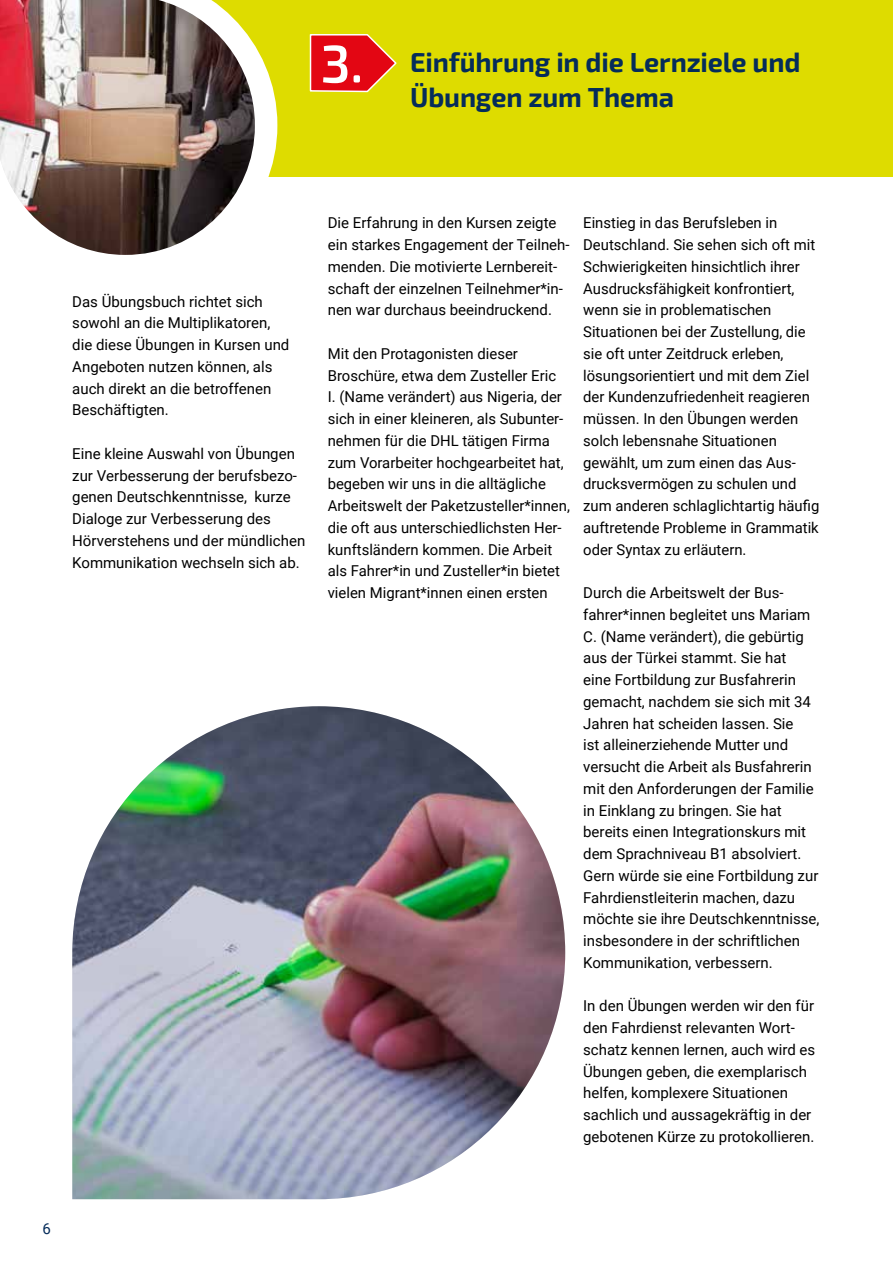
<style>
.page{position:relative;width:893px;height:1263px;background:#fff}
.page>*{position:absolute;margin:0;border:0;box-sizing:border-box;transform-origin:0 0}
.t1{font:52.95px "Exo 2";color:#fff}
.t2{font:700 27px/34.5px "Exo 2";letter-spacing:-.005em;color:#052c5a}
.t3{font:15px/21.8px "Roboto";color:#000}
.t4{font:15px "Roboto";color:#052c5a}
</style>
<div class="page">
<img style="left:72px;top:706px;width:493px;height:493px">
<div style="left:0;top:0;width:893px;height:177px;background:#dedc00"></div>
<svg style="left:255px;top:46px;width:23px;height:131px"></svg>
<img style="left:0;top:0;width:255px;height:255px">
<svg style="left:0;top:172px;width:60px;height:83px"></svg>
<svg style="left:0;top:192px;width:58px;height:63px"></svg>
<svg style="left:309px;top:34px;width:88px;height:59px"></svg>
<h1 class="t1" style="left:321px;top:27px;width:44px">3.</h1>
<h2 class="t2" style="left:410px;top:46px;width:392px">Einführung in die Lernziele und<br>Übungen zum Thema</h2>
<p class="t3" style="left:72px;top:290px;width:219px">Das Übungsbuch richtet sich sowohl an die Multiplikatoren, die diese Übungen in Kursen und<br>Angeboten nutzen können, als auch direkt an die betroffenen<br>Beschäftigten.</p>
<p class="t3" style="left:72px;top:442px;width:234px">Eine kleine Auswahl von Übungen zur Verbesserung der berufsbezo&shy;genen Deutschkenntnisse, kurze<br>Dialoge zur Verbesserung des<br>Hörverstehens und der mündlichen<br>Kommunikation wechseln sich ab.</p>
<p class="t3" style="left:328px;top:212px;width:243px">Die Erfahrung in den Kursen zeigte ein starkes Engagement der Teilneh&shy;menden. Die motivierte Lernbereit&shy;schaft der einzelnen Teilnehmer*in&shy;nen war durchaus beeindruckend.</p>
<p class="t3" style="left:328px;top:342px;width:244px">Mit den Protagonisten dieser Broschüre, etwa dem Zusteller Eric<br>I. (Name verändert) aus Nigeria, der sich in einer kleineren, als Subunter&shy;nehmen für die DHL tätigen Firma zum Vorarbeiter hochgearbeitet hat, begeben wir uns in die alltägliche Arbeitswelt der Paketzusteller*innen, die oft aus unterschiedlichsten Her&shy;kunftsländern kommen. Die Arbeit als Fahrer*in und Zusteller*in bietet vielen Migrant*innen einen ersten</p>
<p class="t3" style="left:583px;top:212px;width:238px">Einstieg in das Berufsleben in Deutschland. Sie sehen sich oft mit Schwierigkeiten hinsichtlich ihrer Ausdrucksfähigkeit konfrontiert, wenn sie in problematischen Situationen bei der Zustellung, die sie oft unter Zeitdruck erleben, lösungsorientiert und mit dem Ziel der Kundenzufriedenheit reagieren müssen. In den Übungen werden solch lebensnahe Situationen gewählt, um zum einen das Aus&shy;drucksvermögen zu schulen und zum anderen schlaglichtartig häufig auftretende Probleme in Grammatik oder Syntax zu erläutern.</p>
<p class="t3" style="left:583px;top:581px;width:238px">Durch die Arbeitswelt der Bus&shy;fahrer*innen begleitet uns Mariam C. (Name verändert), die gebürtig aus der Türkei stammt. Sie hat<br>eine Fortbildung zur Busfahrerin gemacht, nachdem sie sich mit 34<br>Jahren hat scheiden lassen. Sie<br>ist alleinerziehende Mutter und versucht die Arbeit als Busfahrerin mit den Anforderungen der Familie in Einklang zu bringen. Sie hat bereits einen Integrationskurs mit dem Sprachniveau B1 absolviert.<br>Gern würde sie eine Fortbildung zur Fahrdienstleiterin machen, dazu möchte sie ihre Deutschkenntnisse, insbesondere in der schriftlichen Kommunikation, verbessern.</p>
<p class="t3" style="left:583px;top:995px;width:234px">In den Übungen werden wir den für den Fahrdienst relevanten Wort&shy;schatz kennen lernen, auch wird es Übungen geben, die exemplarisch helfen, komplexere Situationen sachlich und aussagekräftig in der gebotenen Kürze zu protokollieren.</p>
<p class="t4" style="left:43px;top:1218px;width:10px">6</p>
</div>
